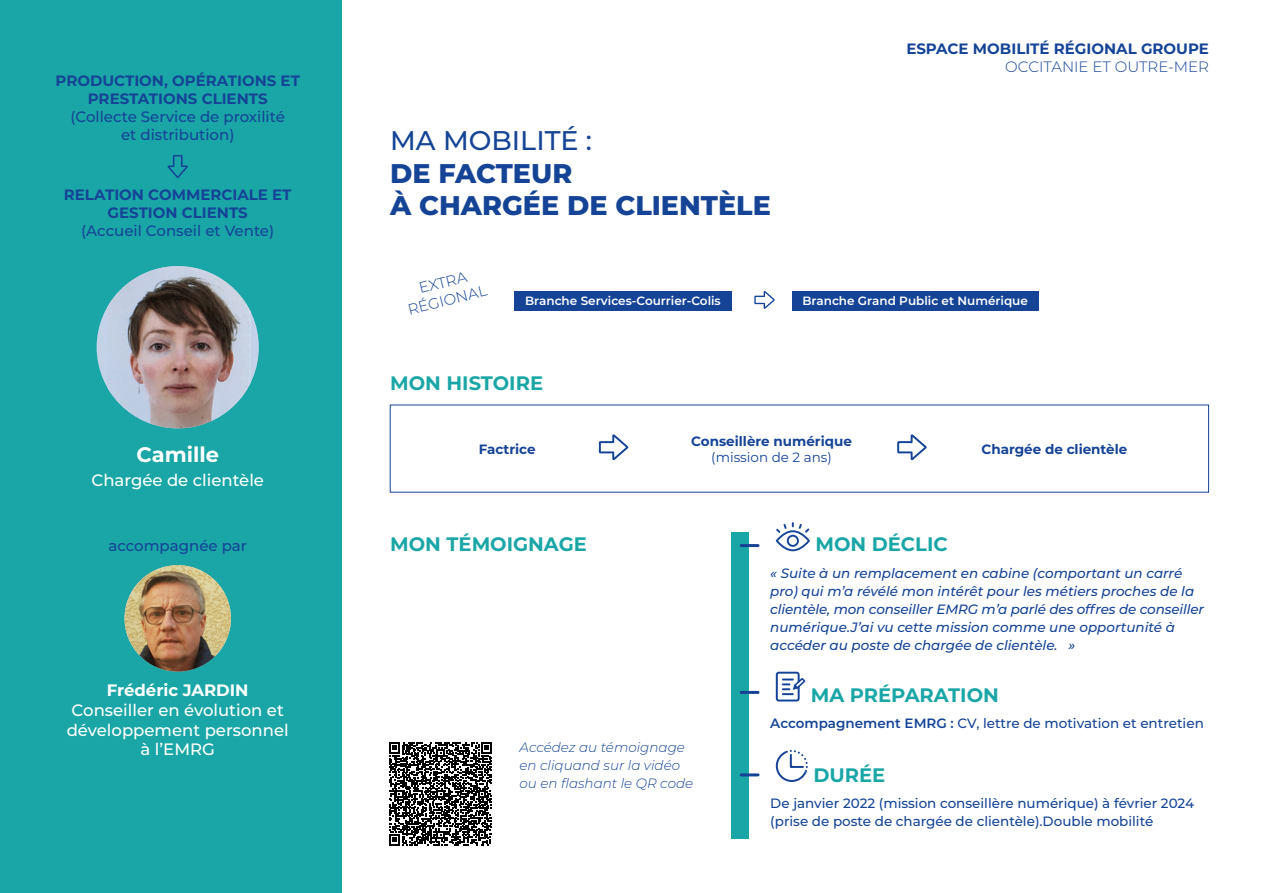
<style>
.page{position:relative;width:1263px;height:893px;background:#fff}
.page>*{position:absolute;margin:0;border:0;box-sizing:border-box;transform-origin:0 0}
.t1{font:800 27px/32.4px "Montserrat";color:#154496}
.t2{font:500 27px "Montserrat";color:#154496}
.t3{font:700 21px "Montserrat";color:#fff}
.t4{font:700 19.5px "Montserrat";color:#1aa6a6}
.t5{font:500 16.5px/19.8px "Montserrat";color:#fff;text-align:center}
.t6{font:700 16.5px "Montserrat";color:#fff}
.t7{font:700 15px/18px "Montserrat";color:#154496;text-align:center}
.t8{font:500 15px/18px "Montserrat";color:#154496;text-align:center}
.t9{font:300 15px/18px "Montserrat";color:#154496;text-align:center}
.t10{font:italic 500 13.5px/18px "Montserrat";color:#154496}
.t11{font:500 13.5px/18px "Montserrat";color:#154496}
.t12{font:italic 300 13.5px/18px "Montserrat";color:#154496}
.t13{font:700 13.5px "Montserrat";color:#154496}
.t14{font:13.5px "Montserrat";color:#154496}
.t15{font:600 12px "Montserrat";color:#fff}
.s1{font-weight:600}
</style>
<div class="page">
<div style="left:0;top:0;width:341px;height:893px;background:#1aa6a6"></div>
<div style="left:97px;top:266px;width:162px;height:162px;background:#c3d2e7;border-radius:50%"></div>
<img style="left:107px;top:266px;width:144px;height:162px">
<img style="left:124px;top:565px;width:107px;height:107px;border-radius:53px">
<svg style="left:167px;top:155px;width:21px;height:23px"></svg>
<svg style="left:599px;top:434px;width:29px;height:26px"></svg>
<svg style="left:897px;top:434px;width:30px;height:26px"></svg>
<svg style="left:754px;top:291px;width:21px;height:18px"></svg>
<div style="left:514px;top:291px;width:218px;height:19px;background:#154496"></div>
<div style="left:792px;top:291px;width:246px;height:19px;background:#154496"></div>
<svg style="left:389px;top:742px;width:103px;height:103px"></svg>
<svg style="left:776px;top:522px;width:34px;height:29px"></svg>
<svg style="left:776px;top:672px;width:29px;height:29px"></svg>
<svg style="left:776px;top:750px;width:32px;height:32px"></svg>
<div style="left:731px;top:532px;width:17px;height:307px;background:#1aa6a6"></div>
<hr style="left:741px;top:544px;width:17px;height:3px;background:#164194">
<hr style="left:741px;top:691px;width:17px;height:3px;background:#164194">
<hr style="left:741px;top:773px;width:17px;height:3px;background:#164194">
<p class="t7" style="left:55px;top:71px;width:246px">PRODUCTION, OPÉRATIONS ET<br>PRESTATIONS CLIENTS</p>
<p class="t8" style="left:70px;top:108px;width:216px">(Collecte Service de proxilité et distribution)</p>
<p class="t7" style="left:64px;top:185px;width:229px">RELATION COMMERCIALE ET<br>GESTION CLIENTS</p>
<p class="t8" style="left:81px;top:221px;width:194px">(Accueil Conseil et Vente)</p>
<h2 class="t3" style="left:136px;top:439px;width:84px">Camille</h2>
<p class="t5" style="left:91px;top:469px;width:174px">Chargée de clientèle</p>
<p class="t8" style="left:108px;top:536px;width:140px">accompagnée par</p>
<p class="t6" style="left:107px;top:678px;width:143px">Frédéric JARDIN</p>
<p class="t5" style="left:67px;top:699px;width:224px">Conseiller en évolution et développement personnel à l’EMRG</p>
<h1 class="t2" style="left:390px;top:122px;width:203px">MA MOBILITÉ :</h1>
<h1 class="t1" style="left:390px;top:156px;width:382px">DE FACTEUR<br>À CHARGÉE DE CLIENTÈLE</h1>
<p class="t9" style="left:401px;top:283px;width:82px;rotate:-14deg">EXTRA<br>RÉGIONAL</p>
<p class="t15" style="left:525px;top:292px;width:197px">Branche Services-Courrier-Colis</p>
<h3 class="t4" style="left:390px;top:369px;width:154px">MON HISTOIRE</h3>
<p class="t7" style="left:906px;top:39px;width:304px">ESPACE MOBILITÉ RÉGIONAL GROUPE</p>
<p class="t9" style="left:1005px;top:57px;width:205px">OCCITANIE ET OUTRE-MER</p>
<p class="t15" style="left:802px;top:292px;width:227px">Branche Grand Public et Numérique</p>
<p class="t13" style="left:691px;top:431px;width:162px">Conseillère numérique</p>
<p class="t14" style="left:711px;top:448px;width:122px">(mission de 2 ans)</p>
<p class="t13" style="left:479px;top:439px;width:59px">Factrice</p>
<p class="t13" style="left:981px;top:439px;width:147px">Chargée de clientèle</p>
<h3 class="t4" style="left:390px;top:530px;width:198px">MON TÉMOIGNAGE</h3>
<p class="t12" style="left:519px;top:738px;width:175px">Accédez au témoignage en cliquand sur la vidéo ou en flashant le QR code</p>
<h3 class="t4" style="left:815px;top:530px;width:134px">MON DÉCLIC</h3>
<p class="t10" style="left:770px;top:563px;width:435px">« Suite à un remplacement en cabine (comportant un carré pro) qui m’a révélé mon intérêt pour les métiers proches de la clientèle, mon conseiller EMRG m’a parlé des offres de conseiller numérique.J’ai vu cette mission comme une opportunité à accéder au poste de chargée de clientèle. »</p>
<h3 class="t4" style="left:811px;top:680px;width:190px">MA PRÉPARATION</h3>
<p class="t11" style="left:770px;top:714px;width:435px"><span class="s1">Accompagnement EMRG :</span> CV, lettre de motivation et entretien</p>
<h3 class="t4" style="left:813px;top:761px;width:73px">DURÉE</h3>
<p class="t11" style="left:770px;top:794px;width:425px">De janvier 2022 (mission conseillère numérique) à février 2024 (prise de poste de chargée de clientèle).Double mobilité</p>
</div>
